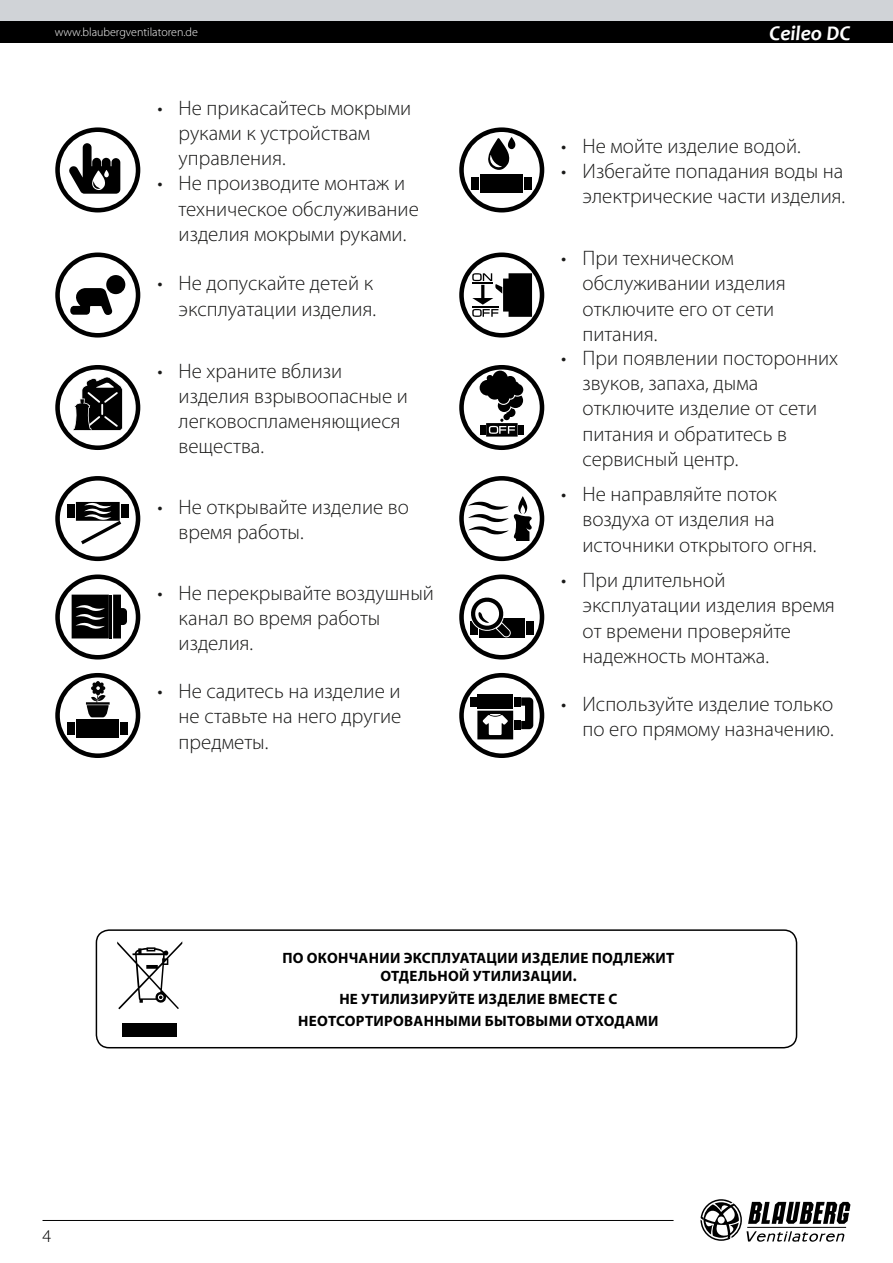
<style>
.page{position:relative;width:893px;height:1263px;background:#fff}
.page>*{position:absolute;margin:0;border:0;box-sizing:border-box;transform-origin:0 0}
.t1{font:300 21px/25.2px "Myriad Pro";color:#1a1a19}
.t2{font:italic 700 21px "Candara";color:#fff}
.t3{font:300 18px "Myriad Pro";color:#000}
.t4{font:700 15px/18px "Myriad Pro";letter-spacing:.02em;color:#000;text-align:center}
.t5{font:300 12px "Myriad Pro";color:#fff}
</style>
<div class="page">
<div style="left:0;top:0;width:893px;height:21px;background:#d0d3d7"></div>
<div style="left:0;top:21px;width:893px;height:22px;background:#000"></div>
<svg style="left:700px;top:1199px;width:150px;height:43px"></svg>
<hr style="left:43px;top:1220px;width:631px;height:1px;background:#000">
<svg style="left:55px;top:127px;width:85px;height:85px"></svg>
<svg style="left:459px;top:127px;width:85px;height:85px"></svg>
<svg style="left:55px;top:252px;width:85px;height:86px"></svg>
<div style="left:106px;top:275px;width:19px;height:19px;background:#000;border-radius:50%"></div>
<svg style="left:459px;top:252px;width:85px;height:86px"></svg>
<svg style="left:55px;top:365px;width:85px;height:85px"></svg>
<svg style="left:459px;top:365px;width:85px;height:85px"></svg>
<svg style="left:55px;top:476px;width:85px;height:85px"></svg>
<svg style="left:459px;top:476px;width:85px;height:85px"></svg>
<svg style="left:55px;top:574px;width:85px;height:85px"></svg>
<svg style="left:459px;top:574px;width:85px;height:85px"></svg>
<svg style="left:55px;top:673px;width:85px;height:85px"></svg>
<svg style="left:459px;top:673px;width:85px;height:85px"></svg>
<div style="left:96px;top:929px;width:701px;height:119px;border:1px solid #000;border-radius:13px"></div>
<svg style="left:117px;top:941px;width:65px;height:68px"></svg>
<div style="left:123px;top:1023px;width:54px;height:13px;background:#000"></div>
<p class="t5" style="left:55px;top:26px;width:145px">www.blaubergventilatoren.de</p>
<p class="t2" style="left:770px;top:20px;width:82px">Ceileo DC</p>
<p class="t1" style="left:179px;top:96px;width:234px;text-indent:-21px">• Не прикасайтесь мокрыми руками к устройствам управления.</p>
<p class="t1" style="left:179px;top:171px;width:242px;text-indent:-21px">• Не производите монтаж и техническое обслуживание изделия мокрыми руками.</p>
<p class="t1" style="left:157px;top:271px;width:220px;text-align:right">• Не допускайте детей к эксплуатации изделия.</p>
<p class="t1" style="left:561px;top:133px;width:241px">• Не мойте изделие водой.</p>
<p class="t1" style="left:561px;top:159px;width:285px;text-align:right">• Избегайте попадания воды на электрические части изделия.</p>
<p class="t1" style="left:583px;top:246px;width:205px;text-indent:-21px">• При техническом обслуживании изделия отключите его от сети питания.</p>
<p class="t1" style="left:179px;top:358px;width:231px;text-indent:-21px">• Не храните вблизи изделия взрывоопасные и легковоспламеняющиеся вещества.</p>
<p class="t1" style="left:583px;top:346px;width:257px;text-indent:-21px">• При появлении посторонних звуков, запаха, дыма отключите изделие от сети питания и обратитесь в сервисный центр.</p>
<p class="t1" style="left:179px;top:495px;width:232px;text-indent:-21px">• Не открывайте изделие во время работы.</p>
<p class="t1" style="left:583px;top:482px;width:236px;text-indent:-21px">• Не направляйте поток воздуха от изделия на источники открытого огня.</p>
<p class="t1" style="left:179px;top:580px;width:257px;text-indent:-21px">• Не перекрывайте воздушный канал во время работы изделия.</p>
<p class="t1" style="left:179px;top:679px;width:224px;text-align:justify;text-indent:-21px">• Не садитесь на изделие и не ставьте на него другие предметы.</p>
<p class="t1" style="left:583px;top:568px;width:254px;text-indent:-21px">• При длительной эксплуатации изделия время от времени проверяйте надежность монтажа.</p>
<p class="t1" style="left:561px;top:691px;width:274px;text-align:right">• Используйте изделие только по его прямому назначению.</p>
<p class="t3" style="left:43px;top:1226px;width:10px">4</p>
<p class="t4" style="left:282px;top:949px;width:393px">ПО ОКОНЧАНИИ ЭКСПЛУАТАЦИИ ИЗДЕЛИЕ ПОДЛЕЖИТ<br>ОТДЕЛЬНОЙ УТИЛИЗАЦИИ.</p>
<p class="t4" style="left:298px;top:987px;width:362px;line-height:22.2px">НЕ УТИЛИЗИРУЙТЕ ИЗДЕЛИЕ ВМЕСТЕ С<br>НЕОТСОРТИРОВАННЫМИ БЫТОВЫМИ ОТХОДАМИ</p>
</div>
